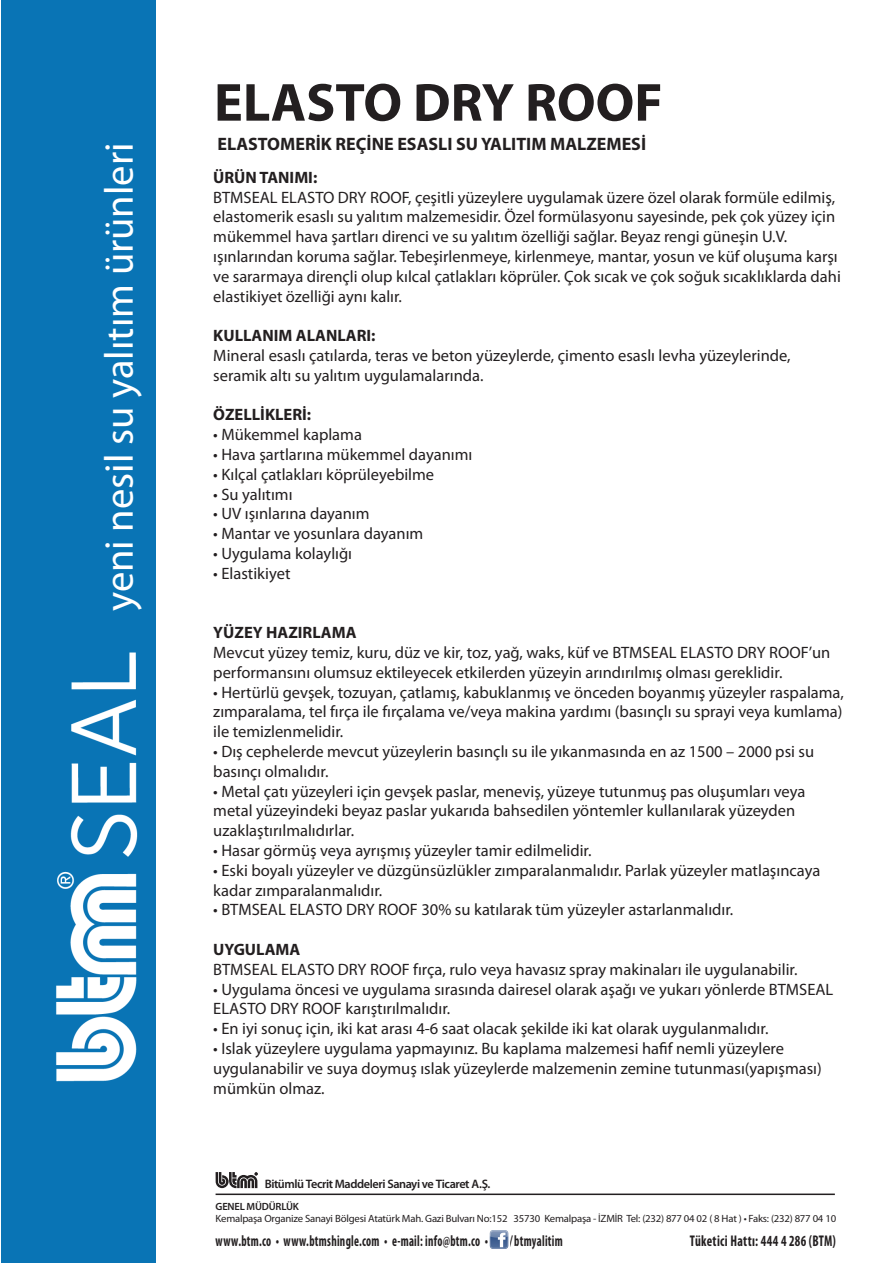
<style>
.page{position:relative;width:893px;height:1263px;background:#fff}
.page>*{position:absolute;margin:0;border:0;box-sizing:border-box;transform-origin:0 0}
.t1{font:700 54px "Myriad Pro";color:#231f20}
.t2{font:40.5px "Myriad Pro";color:#fff}
.t3{font:700 18px "Myriad Pro";color:#231f20}
.t4{font:16.5px/19.8px "Myriad Pro";color:#231f20}
.t5{font:700 16.5px "Myriad Pro";color:#231f20}
.t6{font:700 condensed 15.6px "Myriad Pro";letter-spacing:.025em;color:#231f20;scale:.76 1}
.t7{font:700 condensed 15.6px "Myriad Pro";letter-spacing:.025em;color:#231f20;scale:.84 1}
.t8{font:600 12.3px "Myriad Pro";letter-spacing:-.035em;color:#231f20}
.t9{font:10.5px/12px "Myriad Pro";letter-spacing:-.02em;color:#231f20}
.s1{font-weight:700}
.s2{font-weight:600}
</style>
<div class="page">
<div style="left:1px;top:0;width:155px;height:1263px;background:#0974b5"></div>
<img style="left:56px;top:652px;width:82px;height:430px">
<svg style="left:216px;top:1172px;width:42px;height:16px"></svg>
<hr style="left:216px;top:1193px;width:619px;height:2px;background:#231f20">
<img style="left:490px;top:1230px;width:19px;height:19px">
<p class="t2" style="left:94px;top:611px;width:470px;rotate:-90deg">yeni nesil su yalıtım ürünleri</p>
<p class="t1" style="left:214px;top:67px;width:450px">ELASTO DRY ROOF</p>
<p class="t3" style="left:217px;top:132px;width:430px">ELASTOMERİK REÇİNE ESASLI SU YALITIM MALZEMESİ</p>
<p class="t4" style="left:213px;top:167px;width:629px"><span class="s1">ÜRÜN TANIMI:<br></span>BTMSEAL ELASTO DRY ROOF, çeşitli yüzeylere uygulamak üzere özel olarak formüle edilmiş, elastomerik esaslı su yalıtım malzemesidir. Özel formülasyonu sayesinde, pek çok yüzey için mükemmel hava şartları direnci ve su yalıtım özelliği sağlar. Beyaz rengi güneşin U.V. ışınlarından koruma sağlar. Tebeşirlenmeye, kirlenmeye, mantar, yosun ve küf oluşuma karşı ve sararmaya dirençli olup kılcal çatlakları köprüler. Çok sıcak ve çok soğuk sıcaklıklarda dahi elastikiyet özelliği aynı kalır.</p>
<p class="t4" style="left:213px;top:325px;width:579px"><span class="s1">KULLANIM ALANLARI:<br></span>Mineral esaslı çatılarda, teras ve beton yüzeylerde, çimento esaslı levha yüzeylerinde, seramik altı su yalıtım uygulamalarında.</p>
<p class="t5" style="left:213px;top:404px;width:99px">ÖZELLİKLERİ:</p>
<p class="t4" style="left:213px;top:424px;width:150px">• Mükemmel kaplama</p>
<p class="t4" style="left:213px;top:444px;width:261px">• Hava şartlarına mükemmel dayanımı</p>
<p class="t4" style="left:213px;top:464px;width:222px">• Kılçal çatlakları köprüleyebilme</p>
<p class="t4" style="left:213px;top:484px;width:81px">• Su yalıtımı</p>
<p class="t4" style="left:213px;top:504px;width:158px">• UV ışınlarına dayanım</p>
<p class="t4" style="left:213px;top:523px;width:212px">• Mantar ve yosunlara dayanım</p>
<p class="t4" style="left:213px;top:543px;width:140px">• Uygulama kolaylığı</p>
<p class="t4" style="left:213px;top:563px;width:79px">• Elastikiyet</p>
<p class="t4" style="left:213px;top:622px;width:619px"><span class="s1">YÜZEY HAZIRLAMA<br></span>Mevcut yüzey temiz, kuru, düz ve kir, toz, yağ, waks, küf ve BTMSEAL ELASTO DRY ROOF’un performansını olumsuz ektileyecek etkilerden yüzeyin arındırılmış olması gereklidir.</p>
<p class="t4" style="left:213px;top:682px;width:632px;text-align:justify">• Hertürlü gevşek, tozuyan, çatlamış, kabuklanmış ve önceden boyanmış yüzeyler raspalama, zımparalama, tel fırça ile fırçalama ve/veya makina yardımı (basınçlı su sprayi veya kumlama) ile temizlenmelidir.</p>
<p class="t4" style="left:213px;top:741px;width:602px">• Dış cephelerde mevcut yüzeylerin basınçlı su ile yıkanmasında en az 1500 – 2000 psi su basınçı olmalıdır.</p>
<p class="t4" style="left:213px;top:781px;width:594px">• Metal çatı yüzeyleri için gevşek paslar, meneviş, yüzeye tutunmuş pas oluşumları veya metal yüzeyindeki beyaz paslar yukarıda bahsedilen yöntemler kullanılarak yüzeyden uzaklaştırılmalıdırlar.</p>
<p class="t4" style="left:213px;top:840px;width:380px">• Hasar görmüş veya ayrışmış yüzeyler tamir edilmelidir.</p>
<p class="t4" style="left:213px;top:860px;width:609px">• Eski boyalı yüzeyler ve düzgünsüzlükler zımparalanmalıdır. Parlak yüzeyler matlaşıncaya kadar zımparalanmalıdır.</p>
<p class="t4" style="left:213px;top:900px;width:521px">• BTMSEAL ELASTO DRY ROOF 30% su katılarak tüm yüzeyler astarlanmalıdır.</p>
<p class="t4" style="left:213px;top:939px;width:586px"><span class="s1">UYGULAMA<br></span>BTMSEAL ELASTO DRY ROOF fırça, rulo veya havasız spray makinaları ile uygulanabilir.</p>
<p class="t4" style="left:213px;top:979px;width:622px">• Uygulama öncesi ve uygulama sırasında dairesel olarak aşağı ve yukarı yönlerde BTMSEAL<br>ELASTO DRY ROOF karıştırılmalıdır.</p>
<p class="t4" style="left:213px;top:1018px;width:557px">• En iyi sonuç için, iki kat arası 4-6 saat olacak şekilde iki kat olarak uygulanmalıdır.</p>
<p class="t4" style="left:213px;top:1038px;width:610px">• Islak yüzeylere uygulama yapmayınız. Bu kaplama malzemesi hafif nemli yüzeylere uygulanabilir ve suya doymuş ıslak yüzeylerde malzemenin zemine tutunması(yapışması) mümkün olmaz.</p>
<p class="t8" style="left:265px;top:1176px;width:227px">Bitümlü Tecrit Maddeleri Sanayi ve Ticaret A.Ş.</p>
<p class="t9" style="left:216px;top:1200px;width:622px"><span class="s2">GENEL MÜDÜRLÜK<br></span>Kemalpaşa Organize Sanayi Bölgesi Atatürk Mah. Gazi Bulvarı No:152 35730 Kemalpaşa - İZMİR Tel: (232) 877 04 02 ( 8 Hat ) • Faks: (232) 877 04 10</p>
<p class="t6" style="left:216px;top:1230px;width:360px">www.btm.co • www.btmshingle.com • e-mail: info@btm.co •</p>
<p class="t6" style="left:509px;top:1230px;width:72px">/btmyalitim</p>
<p class="t7" style="left:690px;top:1230px;width:175px">Tüketici Hattı: 444 4 286 (BTM)</p>
</div>
